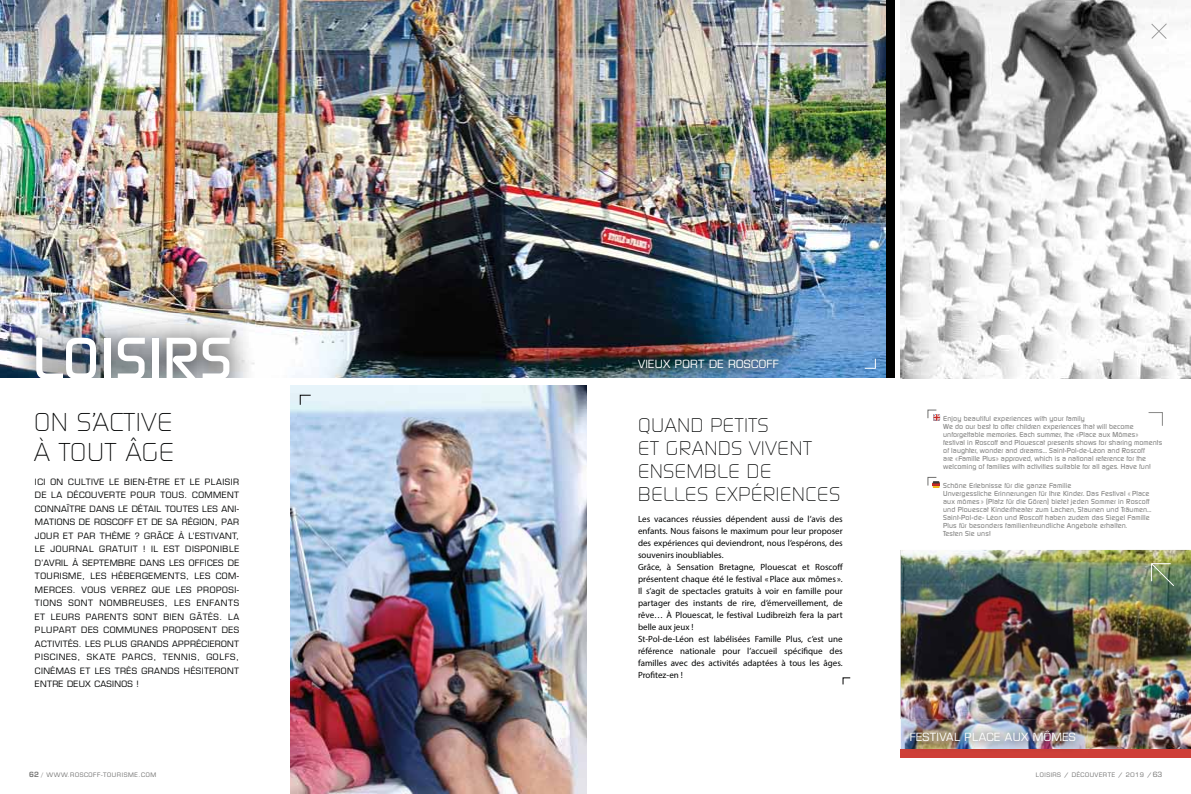
<style>
.page{position:relative;width:1191px;height:794px;background:#fff}
.page>*{position:absolute;margin:0;border:0;box-sizing:border-box;transform-origin:0 0}
.t1{font:500 58px "Digital";letter-spacing:.02em;color:#fff}
.t2{font:300 25px/30px "Digital";letter-spacing:.04em;color:#010202}
.t3{font:300 19px/23px "Digital";letter-spacing:.04em;color:#010202}
.t4{font:11px "Eurostile";letter-spacing:.03em;color:#fff}
.t5{font:9px/12px "Myriad Pro";color:#010202}
.t6{font:8.5px/13.5px "Eurostile";letter-spacing:.05em;color:#010202;text-align:justify}
.t7{font:500 7px/8px "Digital";letter-spacing:.01em;color:#878786}
.t8{font:6px "Eurostile";letter-spacing:.09em;color:#70706f;scale:.6 1}
.t9{font:6px "Eurostile";letter-spacing:.09em;color:#70706f}
.s1{font-weight:600;font-size:7px}
.s2{font-size:7px}
</style>
<div class="page">
<img style="left:0;top:0;width:886px;height:378px">
<img style="left:12px;top:314px;width:243px;height:64px">
<div style="left:886px;top:0;width:8px;height:378px;background:#010202"></div>
<svg style="left:864px;top:358px;width:12px;height:11px"></svg>
<svg style="left:927px;top:410px;width:13px;height:11px"></svg>
<svg style="left:927px;top:477px;width:12px;height:11px"></svg>
<svg style="left:1148px;top:412px;width:14px;height:14px"></svg>
<img style="left:291px;top:386px;width:296px;height:408px">
<img style="left:900px;top:550px;width:291px;height:199px">
<svg style="left:1150px;top:563px;width:24px;height:24px"></svg>
<div style="left:900px;top:749px;width:291px;height:9px;background:#ce3f38"></div>
<img style="left:900px;top:0;width:291px;height:378px">
<svg style="left:1150px;top:22px;width:17px;height:18px"></svg>
<svg style="left:299px;top:394px;width:12px;height:11px"></svg>
<img style="left:900px;top:719px;width:187px;height:30px">
<img style="left:626px;top:347px;width:164px;height:31px">
<svg style="left:842px;top:677px;width:8px;height:8px"></svg>
<h1 class="t1" style="left:33px;top:338px;width:201px">LOISIRS</h1>
<h3 class="t4" style="left:638px;top:359px;width:142px">VIEUX PORT DE ROSCOFF</h3>
<h2 class="t2" style="left:34px;top:409px;width:142px">ON S’ACTIVE<br>À TOUT ÂGE</h2>
<h3 class="t3" style="left:638px;top:415px;width:203px">QUAND PETITS<br>ET GRANDS VIVENT<br>ENSEMBLE DE<br>BELLES EXPÉRIENCES</h3>
<p class="t5" style="left:638px;top:513px;width:207px">Les vacances réussies dépendent aussi de l’avis des enfants. Nous faisons le maximum pour leur proposer des expériences qui deviendront, nous l’espérons, des souvenirs inoubliables.<br>Grâce, à Sensation Bretagne, Plouescat et Roscoff présentent chaque été le festival « Place aux mômes ».<br>Il s’agit de spectacles gratuits à voir en famille pour partager des instants de rire, d’émerveillement, de rêve… À Plouescat, le festival Ludibreizh fera la part belle aux jeux !<br>St-Pol-de-Léon est labélisées Famille Plus, c’est une référence nationale pour l’accueil spécifique des familles avec des activités adaptées à tous les âges.<br>Profitez-en !</p>
<p class="t6" style="left:35px;top:475px;width:206px">ICI ON CULTIVE LE BIEN-ÊTRE ET LE PLAISIR DE LA DÉCOUVERTE POUR TOUS. COMMENT CONNAÎTRE DANS LE DÉTAIL TOUTES LES ANI-MATIONS DE ROSCOFF ET DE SA RÉGION, PAR JOUR ET PAR THÈME ? GRÂCE À L’ESTIVANT, LE JOURNAL GRATUIT ! IL EST DISPONIBLE D’AVRIL À SEPTEMBRE DANS LES OFFICES DE TOURISME, LES HÉBERGEMENTS, LES COM-MERCES. VOUS VERREZ QUE LES PROPOSI-TIONS SONT NOMBREUSES, LES ENFANTS ET LEURS PARENTS SONT BIEN GÂTÉS. LA PLUPART DES COMMUNES PROPOSENT DES ACTIVITÉS. LES PLUS GRANDS APPRÉCIERONT PISCINES, SKATE PARCS, TENNIS, GOLFS, CINÉMAS ET LES TRÈS GRANDS HÉSITERONT ENTRE DEUX CASINOS !</p>
<p class="t7" style="left:943px;top:415px;width:220px">Enjoy beautiful experiences with your family<br>We do our best to offer children experiences that will become unforgettable memories. Each summer, the «Place aux Mômes»<br>festival in Roscoff and Plouescat presents shows for sharing moments of laughter, wonder and dreams… Saint-Pol-de-Léon and Roscoff<br>are «Famille Plus» approved, which is a national reference for the welcoming of families with activities suitable for all ages. Have fun!</p>
<p class="t7" style="left:943px;top:482px;width:210px">Schöne Erlebnisse für die ganze Familie<br>Unvergessliche Erinnerungen für Ihre Kinder. Das Festival « Place aux mômes » (Platz für die Gören) bietet jeden Sommer in Roscoff und Plouescat Kindertheater zum Lachen, Staunen und Träumen… Saint-Pol-de- Léon und Roscoff haben zudem das Siegel Famille Plus für besonders familienfreundliche Angebote erhalten.<br>Testen Sie uns!</p>
<h3 class="t4" style="left:909px;top:732px;width:167px">FESTIVAL PLACE AUX MÔMES</h3>
<p class="t8" style="left:29px;top:772px;width:213px"><span class="s1">62</span> / WWW.ROSCOFF-TOURISME.COM</p>
<p class="t9" style="left:1036px;top:772px;width:128px">LOISIRS / DÉCOUVERTE / 2019 / <span class="s2">63</span></p>
</div>
